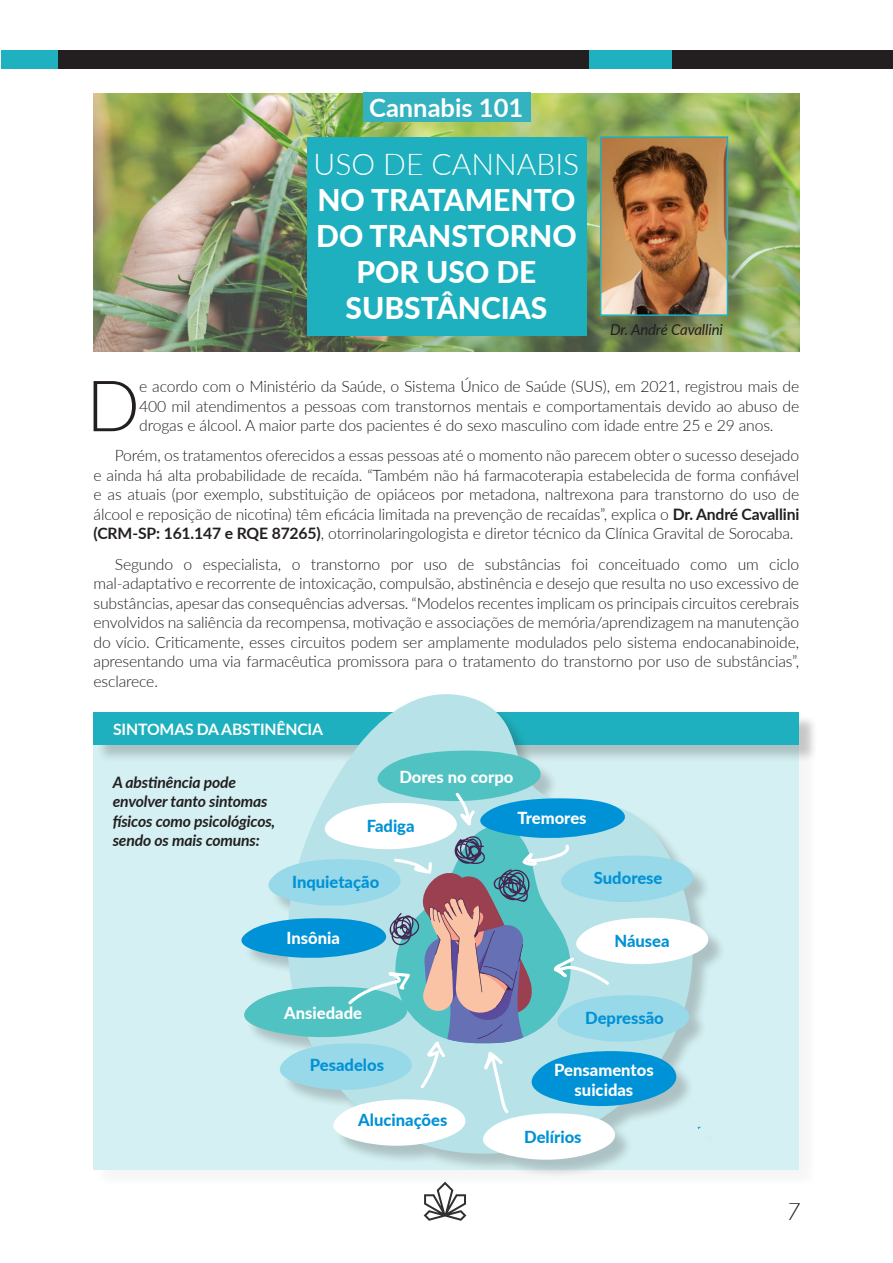
<style>
.page{position:relative;width:893px;height:1263px;background:#fff}
.page>*{position:absolute;margin:0;border:0;box-sizing:border-box;transform-origin:0 0}
.t1{font:300 70.8px "Lato";color:#231f20}
.t2{font:800 30px/36px "Lato";color:#fff;text-align:center}
.t3{font:700 25.5px "Lato";color:#fff}
.t4{font:italic 300 24px "Lato";color:#231f20}
.t5{font:800 16.65px "Lato";color:#0092d6}
.t6{font:800 16.65px/20px "Lato";color:#fff;text-align:center}
.t7{font:300 15.75px/19.5px "Lato";letter-spacing:-.01em;color:#231f20;text-align:justify}
.t8{font:italic 700 15.75px/19.5px "Lato";letter-spacing:-.01em;color:#231f20}
.t9{font:700 15.75px "Lato";letter-spacing:-.01em;color:#fff}
.t10{font:italic 15px "Lato";letter-spacing:-.01em;color:#231f20}
.s1{font-weight:300}
.s2{font-weight:700}
</style>
<div class="page">
<div style="left:1px;top:50px;width:892px;height:18px;background:#231f20"></div>
<div style="left:1px;top:50px;width:57px;height:18px;background:#1fb1c0"></div>
<div style="left:589px;top:50px;width:82px;height:18px;background:#1fb1c0"></div>
<svg style="left:424px;top:1188px;width:42px;height:33px"></svg>
<div style="left:96px;top:716px;width:722px;height:472px;background:#f9f9f9"></div>
<div style="left:94px;top:713px;width:705px;height:456px;background:#d4f0f2"></div>
<div style="left:96px;top:714px;width:722px;height:49px;background:#231f20;opacity:.22"></div>
<div style="left:94px;top:712px;width:705px;height:33px;background:#1eb0be"></div>
<img style="left:94px;top:94px;width:705px;height:258px">
<div style="left:307px;top:137px;width:280px;height:199px;background:#1eb0be"></div>
<div style="left:362px;top:92px;width:168px;height:30px;background:#34b2c0"></div>
<div style="left:602px;top:139px;width:145px;height:196px;background:#231f20;opacity:.22"></div>
<img style="left:603px;top:139px;width:122px;height:174px">
<div style="left:600px;top:136px;width:128px;height:180px;border:2px solid #1eb0be"></div>
<div style="left:244px;top:696px;width:482px;height:482px;background:#231f20;opacity:.22"></div>
<svg style="left:287px;top:694px;width:413px;height:475px"></svg>
<svg style="left:231px;top:750px;width:479px;height:411px"></svg>
<p class="t3" style="left:369px;top:89px;width:156px">Cannabis 101</p>
<p class="t2" style="left:314px;top:145px;width:267px"><span class="s1">USO DE CANNABIS<br></span>NO TRATAMENTO<br>DO TRANSTORNO<br>POR USO DE<br>SUBSTÂNCIAS</p>
<p class="t10" style="left:610px;top:319px;width:114px">Dr. André Cavallini</p>
<p class="t1" style="left:86px;top:356px;width:55px">D</p>
<p class="t7" style="left:139px;top:376px;width:661px">e acordo com o Ministério da Saúde, o Sistema Único de Saúde (SUS), em 2021, registrou mais de 400 mil atendimentos a pessoas com transtornos mentais e comportamentais devido ao abuso de drogas e álcool. A maior parte dos pacientes é do sexo masculino com idade entre 25 e 29 anos.</p>
<p class="t7" style="left:94px;top:445px;width:707px;text-indent:21px">Porém, os tratamentos oferecidos a essas pessoas até o momento não parecem obter o sucesso desejado e ainda há alta probabilidade de recaída. “Também não há farmacoterapia estabelecida de forma confiável e as atuais (por exemplo, substituição de opiáceos por metadona, naltrexona para transtorno do uso de álcool e reposição de nicotina) têm eficácia limitada na prevenção de recaídas”, explica o <span class="s2">Dr. André Cavallini (CRM-SP: 161.147 e RQE 87265)</span>, otorrinolaringologista e diretor técnico da Clínica Gravital de Sorocaba.</p>
<p class="t7" style="left:94px;top:553px;width:707px;text-indent:21px">Segundo o especialista, o transtorno por uso de substâncias foi conceituado como um ciclo mal-adaptativo e recorrente de intoxicação, compulsão, abstinência e desejo que resulta no uso excessivo de substâncias, apesar das consequências adversas. “Modelos recentes implicam os principais circuitos cerebrais envolvidos na saliência da recompensa, motivação e associações de memória/aprendizagem na manutenção do vício. Criticamente, esses circuitos podem ser amplamente modulados pelo sistema endocanabinoide, apresentando uma via farmacêutica promissora para o tratamento do transtorno por uso de substâncias”, esclarece.</p>
<p class="t9" style="left:113px;top:717px;width:211px">SINTOMAS DA ABSTINÊNCIA</p>
<p class="t8" style="left:113px;top:771px;width:164px">A abstinência pode envolver tanto sintomas físicos como psicológicos, sendo os mais comuns:</p>
<p class="t6" style="left:399px;top:766px;width:115px">Dores no corpo</p>
<p class="t5" style="left:367px;top:814px;width:49px">Fadiga</p>
<p class="t6" style="left:517px;top:807px;width:71px">Tremores</p>
<p class="t5" style="left:292px;top:869px;width:89px">Inquietação</p>
<p class="t5" style="left:594px;top:866px;width:70px">Sudorese</p>
<p class="t6" style="left:286px;top:927px;width:55px">Insônia</p>
<p class="t5" style="left:614px;top:929px;width:57px">Náusea</p>
<p class="t6" style="left:284px;top:1002px;width:79px">Ansiedade</p>
<p class="t5" style="left:310px;top:1052px;width:76px">Pesadelos</p>
<p class="t5" style="left:358px;top:1108px;width:91px">Alucinações</p>
<p class="t5" style="left:585px;top:1005px;width:80px">Depressão</p>
<p class="t6" style="left:554px;top:1059px;width:101px">Pensamentos suicidas</p>
<p class="t5" style="left:524px;top:1124px;width:59px">Delírios</p>
<h3 class="t4" style="left:787px;top:1195px;width:15px">7</h3>
</div>
